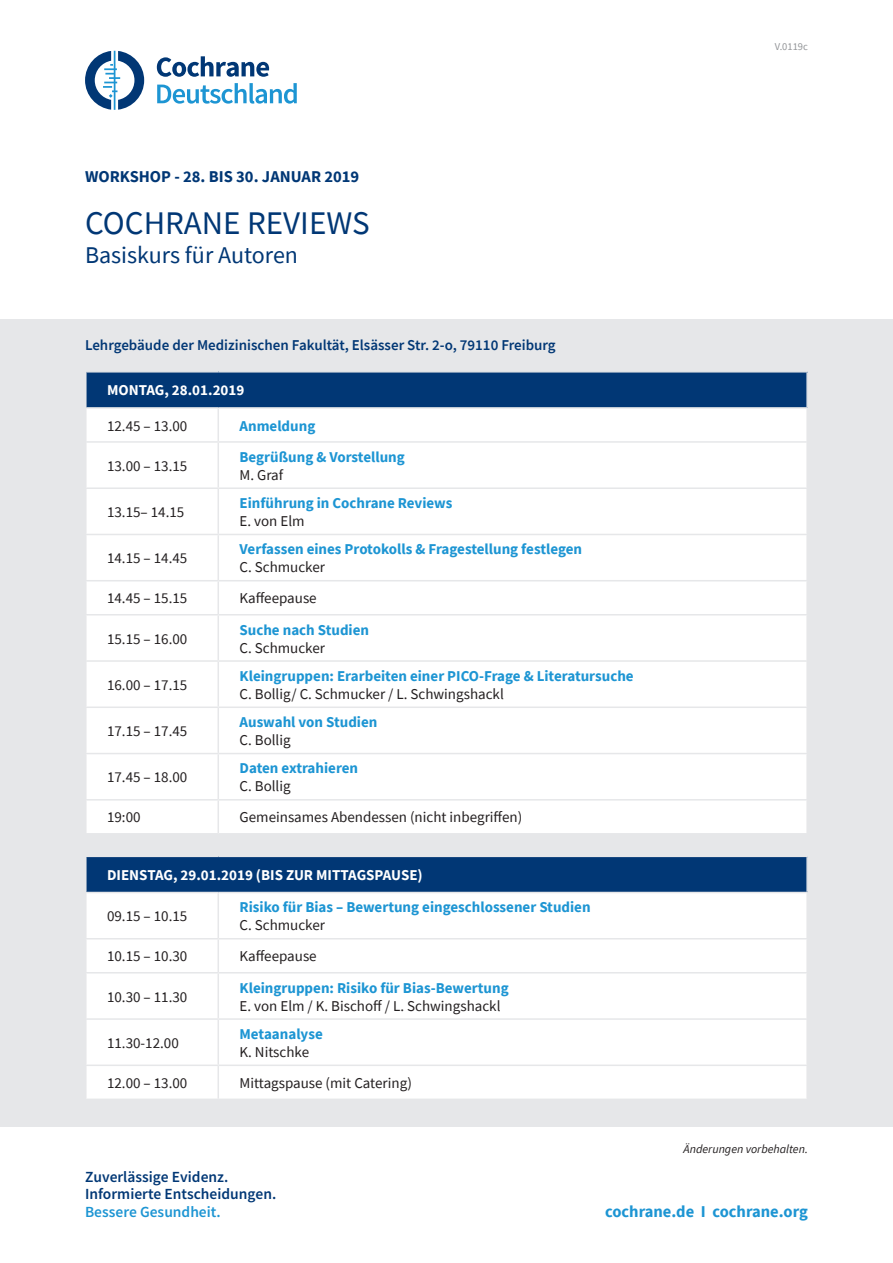
<style>
.page{position:relative;width:893px;height:1263px;background:#fff}
.page>*{position:absolute;margin:0;border:0;box-sizing:border-box;transform-origin:0 0}
.t1{font:33px "Source Sans Pro";color:#013775}
.t2{font:24px "Source Sans Pro";color:#013775}
.t3{font:700 16.5px "Source Sans Pro";color:#013775}
.t4{font:700 16.5px "Source Sans Pro";color:#1d95d3}
.t5{font:600 15.45px/17.4px "Source Sans Pro";color:#013775}
.t6{font:600 15.45px "Source Sans Pro";color:#1d95d3}
.t7{font:15px "Source Sans Pro";color:#231f20}
.t8{font:700 15px "Source Sans Pro";color:#1d95d3}
.t9{font:600 15px "Source Sans Pro";color:#013775}
.t10{font:700 15px "Source Sans Pro";color:#fff}
.t11{font:italic 12px "Source Sans Pro";color:#231f20}
.t12{font:10.5px "Source Sans Pro";color:#939598}
</style>
<div class="page">
<div style="left:0;top:319px;width:893px;height:808px;background:#e6e7e9"></div>
<svg style="left:85px;top:51px;width:59px;height:59px"></svg>
<svg style="left:157px;top:56px;width:112px;height:21px"></svg>
<svg style="left:157px;top:83px;width:140px;height:21px"></svg>
<div style="left:86px;top:372px;width:721px;height:36px;background:#013775"></div>
<div style="left:87px;top:409px;width:719px;height:424px;background:#fff"></div>
<hr style="left:85px;top:372px;width:2px;height:35px;background:#e6e7e9">
<hr style="left:806px;top:372px;width:2px;height:35px;background:#e6e7e9">
<hr style="left:85px;top:407px;width:133px;height:2px;background:#e6e7e9">
<hr style="left:218px;top:407px;width:590px;height:2px;background:#e6e7e9">
<hr style="left:218px;top:409px;width:1px;height:32px;background:#e6e7e9">
<hr style="left:85px;top:441px;width:133px;height:2px;background:#e6e7e9">
<hr style="left:218px;top:441px;width:590px;height:2px;background:#e6e7e9">
<hr style="left:218px;top:443px;width:1px;height:44px;background:#e6e7e9">
<hr style="left:85px;top:487px;width:133px;height:2px;background:#e6e7e9">
<hr style="left:218px;top:487px;width:590px;height:2px;background:#e6e7e9">
<hr style="left:218px;top:489px;width:1px;height:45px;background:#e6e7e9">
<hr style="left:85px;top:534px;width:133px;height:1px;background:#e6e7e9">
<hr style="left:218px;top:534px;width:590px;height:1px;background:#e6e7e9">
<hr style="left:218px;top:535px;width:1px;height:45px;background:#e6e7e9">
<hr style="left:85px;top:580px;width:133px;height:1px;background:#e6e7e9">
<hr style="left:218px;top:580px;width:590px;height:1px;background:#e6e7e9">
<hr style="left:218px;top:581px;width:1px;height:33px;background:#e6e7e9">
<hr style="left:85px;top:614px;width:133px;height:1px;background:#e6e7e9">
<hr style="left:218px;top:614px;width:590px;height:1px;background:#e6e7e9">
<hr style="left:218px;top:615px;width:1px;height:45px;background:#e6e7e9">
<hr style="left:85px;top:660px;width:133px;height:2px;background:#e6e7e9">
<hr style="left:218px;top:660px;width:590px;height:2px;background:#e6e7e9">
<hr style="left:218px;top:662px;width:1px;height:44px;background:#e6e7e9">
<hr style="left:85px;top:706px;width:133px;height:2px;background:#e6e7e9">
<hr style="left:218px;top:706px;width:590px;height:2px;background:#e6e7e9">
<hr style="left:218px;top:708px;width:1px;height:45px;background:#e6e7e9">
<hr style="left:85px;top:753px;width:133px;height:1px;background:#e6e7e9">
<hr style="left:218px;top:753px;width:590px;height:1px;background:#e6e7e9">
<hr style="left:218px;top:754px;width:1px;height:45px;background:#e6e7e9">
<hr style="left:85px;top:799px;width:133px;height:1px;background:#e6e7e9">
<hr style="left:218px;top:799px;width:590px;height:1px;background:#e6e7e9">
<hr style="left:218px;top:800px;width:1px;height:33px;background:#e6e7e9">
<div style="left:86px;top:856px;width:721px;height:36px;background:#013775"></div>
<div style="left:87px;top:893px;width:719px;height:205px;background:#fff"></div>
<hr style="left:85px;top:855px;width:133px;height:2px;background:#e6e7e9">
<hr style="left:85px;top:857px;width:2px;height:35px;background:#e6e7e9">
<hr style="left:218px;top:855px;width:590px;height:2px;background:#e6e7e9">
<hr style="left:806px;top:857px;width:2px;height:35px;background:#e6e7e9">
<hr style="left:218px;top:893px;width:1px;height:45px;background:#e6e7e9">
<hr style="left:85px;top:938px;width:133px;height:1px;background:#e6e7e9">
<hr style="left:218px;top:938px;width:590px;height:1px;background:#e6e7e9">
<hr style="left:218px;top:939px;width:1px;height:33px;background:#e6e7e9">
<hr style="left:85px;top:972px;width:133px;height:1px;background:#e6e7e9">
<hr style="left:218px;top:972px;width:590px;height:1px;background:#e6e7e9">
<hr style="left:218px;top:973px;width:1px;height:45px;background:#e6e7e9">
<hr style="left:85px;top:1018px;width:133px;height:2px;background:#e6e7e9">
<hr style="left:218px;top:1018px;width:590px;height:2px;background:#e6e7e9">
<hr style="left:218px;top:1020px;width:1px;height:44px;background:#e6e7e9">
<hr style="left:85px;top:1064px;width:133px;height:2px;background:#e6e7e9">
<hr style="left:218px;top:1064px;width:590px;height:2px;background:#e6e7e9">
<hr style="left:218px;top:1066px;width:1px;height:32px;background:#e6e7e9">
<p class="t3" style="left:85px;top:166px;width:276px">WORKSHOP - 28. BIS 30. JANUAR 2019</p>
<h1 class="t1" style="left:85px;top:202px;width:286px">COCHRANE REVIEWS</h1>
<h2 class="t2" style="left:85px;top:240px;width:214px">Basiskurs für Autoren</h2>
<p class="t9" style="left:85px;top:336px;width:472px">Lehrgebäude der Medizinischen Fakultät, Elsässer Str. 2-o, 79110 Freiburg</p>
<p class="t10" style="left:107px;top:380px;width:139px">MONTAG, 28.01.2019</p>
<p class="t7" style="left:107px;top:416px;width:82px">12.45 – 13.00</p>
<p class="t8" style="left:240px;top:415px;width:77px">Anmeldung</p>
<p class="t7" style="left:107px;top:456px;width:82px">13.00 – 13.15</p>
<p class="t8" style="left:240px;top:447px;width:167px">Begrüßung &amp; Vorstellung</p>
<p class="t7" style="left:240px;top:465px;width:45px">M. Graf</p>
<p class="t7" style="left:107px;top:502px;width:79px">13.15– 14.15</p>
<p class="t7" style="left:107px;top:549px;width:82px">14.15 – 14.45</p>
<p class="t8" style="left:240px;top:493px;width:215px">Einführung in Cochrane Reviews</p>
<p class="t7" style="left:240px;top:511px;width:67px">E. von Elm</p>
<p class="t8" style="left:240px;top:539px;width:344px">Verfassen eines Protokolls &amp; Fragestellung festlegen</p>
<p class="t7" style="left:240px;top:558px;width:87px">C. Schmucker</p>
<p class="t7" style="left:107px;top:589px;width:82px">14.45 – 15.15</p>
<p class="t7" style="left:240px;top:589px;width:79px">Kaffeepause</p>
<p class="t7" style="left:107px;top:629px;width:82px">15.15 – 16.00</p>
<p class="t8" style="left:240px;top:619px;width:131px">Suche nach Studien</p>
<p class="t7" style="left:240px;top:638px;width:87px">C. Schmucker</p>
<p class="t7" style="left:107px;top:675px;width:82px">16.00 – 17.15</p>
<p class="t7" style="left:107px;top:721px;width:82px">17.15 – 17.45</p>
<p class="t7" style="left:107px;top:768px;width:82px">17.45 – 18.00</p>
<p class="t8" style="left:240px;top:666px;width:396px">Kleingruppen: Erarbeiten einer PICO-Frage &amp; Literatursuche</p>
<p class="t7" style="left:240px;top:684px;width:266px">C. Bollig/ C. Schmucker / L. Schwingshackl</p>
<p class="t8" style="left:240px;top:712px;width:139px">Auswahl von Studien</p>
<p class="t7" style="left:240px;top:730px;width:53px">C. Bollig</p>
<p class="t8" style="left:240px;top:758px;width:120px">Daten extrahieren</p>
<p class="t7" style="left:240px;top:777px;width:53px">C. Bollig</p>
<p class="t7" style="left:107px;top:808px;width:35px">19:00</p>
<p class="t7" style="left:240px;top:808px;width:284px">Gemeinsames Abendessen (nicht inbegriffen)</p>
<p class="t10" style="left:107px;top:865px;width:317px">DIENSTAG, 29.01.2019 (BIS ZUR MITTAGSPAUSE)</p>
<p class="t7" style="left:107px;top:907px;width:82px">09.15 – 10.15</p>
<p class="t8" style="left:240px;top:897px;width:353px">Risiko für Bias – Bewertung eingeschlossener Studien</p>
<p class="t7" style="left:240px;top:916px;width:87px">C. Schmucker</p>
<p class="t7" style="left:107px;top:947px;width:82px">10.15 – 10.30</p>
<p class="t7" style="left:240px;top:947px;width:79px">Kaffeepause</p>
<p class="t7" style="left:107px;top:987px;width:82px">10.30 – 11.30</p>
<p class="t8" style="left:240px;top:977px;width:271px">Kleingruppen: Risiko für Bias-Bewertung</p>
<p class="t7" style="left:240px;top:996px;width:262px">E. von Elm / K. Bischoff / L. Schwingshackl</p>
<p class="t7" style="left:107px;top:1033px;width:73px">11.30-12.00</p>
<p class="t8" style="left:240px;top:1024px;width:85px">Metaanalyse</p>
<p class="t7" style="left:240px;top:1042px;width:71px">K. Nitschke</p>
<p class="t7" style="left:107px;top:1073px;width:82px">12.00 – 13.00</p>
<p class="t7" style="left:240px;top:1073px;width:174px">Mittagspause (mit Catering)</p>
<p class="t12" style="left:775px;top:40px;width:35px">V.0119c</p>
<p class="t11" style="left:684px;top:1141px;width:126px">Änderungen vorbehalten.</p>
<p class="t5" style="left:85px;top:1168px;width:193px">Zuverlässige Evidenz.<br>Informierte Entscheidungen.</p>
<p class="t6" style="left:85px;top:1201px;width:137px">Bessere Gesundheit.</p>
<p class="t4" style="left:605px;top:1200px;width:204px">cochrane.de I cochrane.org</p>
</div>
